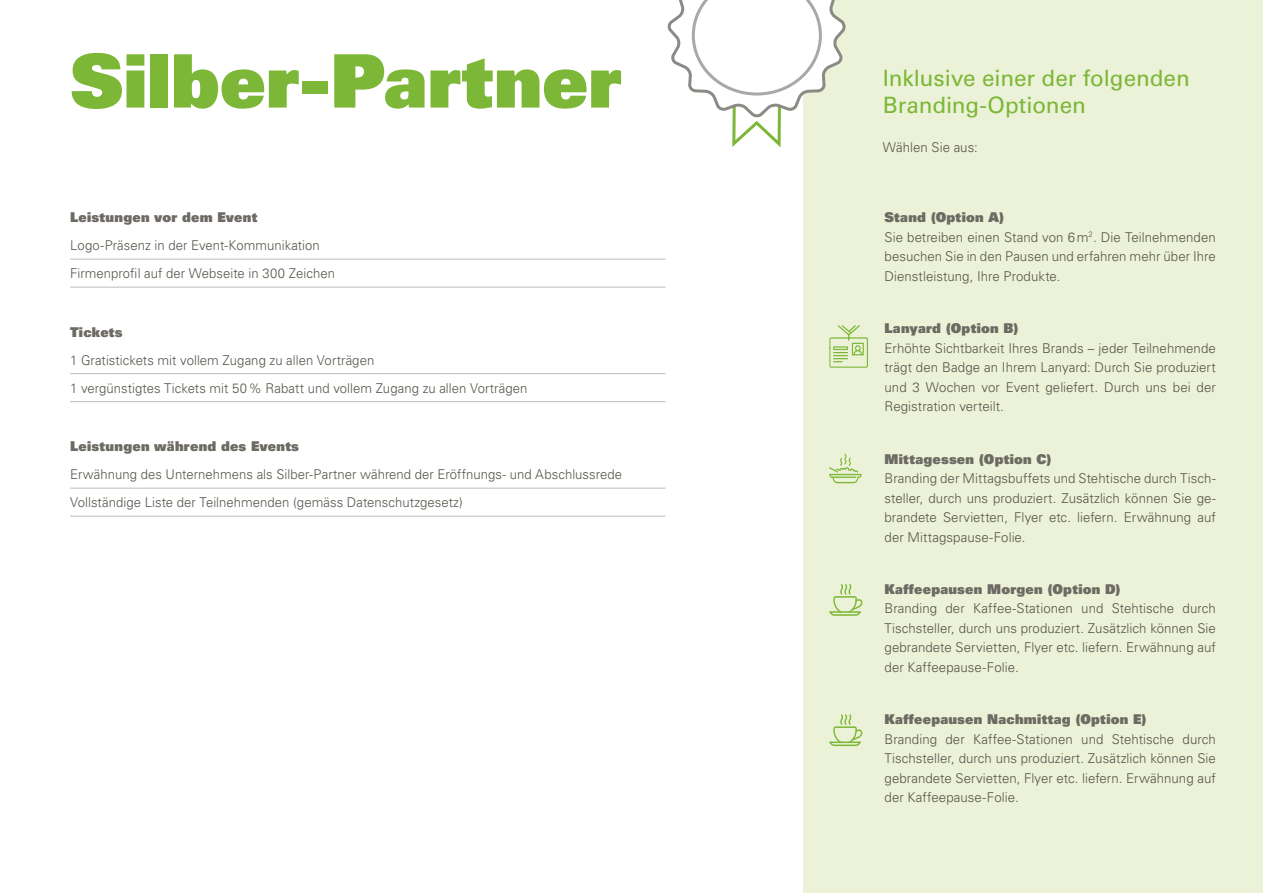
<style>
.page{position:relative;width:1263px;height:893px;background:#fff}
.page>*{position:absolute;margin:0;border:0;box-sizing:border-box;transform-origin:0 0}
.t1{font:73.8px "Univers LT Std X Black";color:#7cb737}
.t2{font:22.5px/27px "Univers LT Std";letter-spacing:-.005em;color:#7cb737}
.t3{font:300 13.5px/19.5px "Univers LT Std";letter-spacing:.005em;color:#57544b;text-align:justify}
.t4{font:13.5px "Univers LT Std X Black";letter-spacing:.02em;color:#6d6a63}
</style>
<div class="page">
<div style="left:804px;top:0;width:459px;height:893px;background:#ebf2d7"></div>
<hr style="left:70px;top:259px;width:595px;height:1px;background:#bcbcba">
<hr style="left:70px;top:287px;width:595px;height:1px;background:#bcbcba">
<hr style="left:70px;top:373px;width:595px;height:1px;background:#bcbcba">
<hr style="left:70px;top:401px;width:595px;height:1px;background:#bcbcba">
<hr style="left:70px;top:488px;width:595px;height:1px;background:#bcbcba">
<hr style="left:70px;top:516px;width:595px;height:1px;background:#bcbcba">
<svg style="left:829px;top:325px;width:39px;height:43px"></svg>
<svg style="left:829px;top:454px;width:33px;height:29px"></svg>
<svg style="left:829px;top:584px;width:33px;height:32px"></svg>
<svg style="left:829px;top:714px;width:33px;height:32px"></svg>
<svg style="left:667px;top:0;width:179px;height:151px"></svg>
<h1 class="t1" style="left:70px;top:33px;width:553px">Silber-Partner</h1>
<p class="t4" style="left:70px;top:209px;width:189px">Leistungen vor dem Event</p>
<p class="t3" style="left:70px;top:232px;width:266px;line-height:28px">Logo-Präsenz in der Event-Kommunikation<br>Firmenprofil auf der Webseite in 300 Zeichen</p>
<p class="t4" style="left:70px;top:323px;width:54px">Tickets</p>
<p class="t3" style="left:70px;top:346px;width:459px;line-height:28px">1 Gratistickets mit vollem Zugang zu allen Vorträgen<br>1 vergünstigtes Tickets mit 50% Rabatt und vollem Zugang zu allen Vorträgen</p>
<p class="t4" style="left:70px;top:438px;width:230px">Leistungen während des Events</p>
<p class="t3" style="left:70px;top:461px;width:553px;line-height:28px">Erwähnung des Unternehmens als Silber-Partner während der Eröffnungs- und Abschlussrede<br>Vollständige Liste der Teilnehmenden (gemäss Datenschutzgesetz)</p>
<h2 class="t2" style="left:883px;top:65px;width:308px">Inklusive einer der folgenden<br>Branding-Optionen</h2>
<p class="t3" style="left:883px;top:138px;width:97px">Wählen Sie aus:</p>
<p class="t4" style="left:884px;top:209px;width:121px">Stand (Option A)</p>
<p class="t3" style="left:884px;top:227px;width:333px">Sie betreiben einen Stand von 6m<sup>2</sup>. Die Teilnehmenden besuchen Sie in den Pausen und erfahren mehr über Ihre Dienstleistung, Ihre Produkte.</p>
<p class="t4" style="left:884px;top:319px;width:136px">Lanyard (Option B)</p>
<p class="t3" style="left:884px;top:338px;width:333px">Erhöhte Sichtbarkeit Ihres Brands – jeder Teilnehmende trägt den Badge an Ihrem Lanyard: Durch Sie produziert und 3 Wochen vor Event geliefert. Durch uns bei der Registration verteilt.</p>
<p class="t4" style="left:884px;top:450px;width:169px">Mittagessen (Option C)</p>
<p class="t3" style="left:884px;top:468px;width:333px">Branding der Mittagsbuffets und Stehtische durch Tisch&shy;steller, durch uns produziert. Zusätzlich können Sie ge&shy;brandete Servietten, Flyer etc. liefern. Erwähnung auf der Mittagspause-Folie.</p>
<p class="t4" style="left:884px;top:580px;width:238px">Kaffeepausen Morgen (Option D)</p>
<p class="t3" style="left:884px;top:599px;width:333px">Branding der Kaffee-Stationen und Stehtische durch Tischsteller, durch uns produziert. Zusätzlich können Sie gebrandete Servietten, Flyer etc. liefern. Erwähnung auf der Kaffeepause-Folie.</p>
<p class="t4" style="left:884px;top:710px;width:264px">Kaffeepausen Nachmittag (Option E)</p>
<p class="t3" style="left:884px;top:729px;width:333px">Branding der Kaffee-Stationen und Stehtische durch Tischsteller, durch uns produziert. Zusätzlich können Sie gebrandete Servietten, Flyer etc. liefern. Erwähnung auf der Kaffeepause-Folie.</p>
</div>
